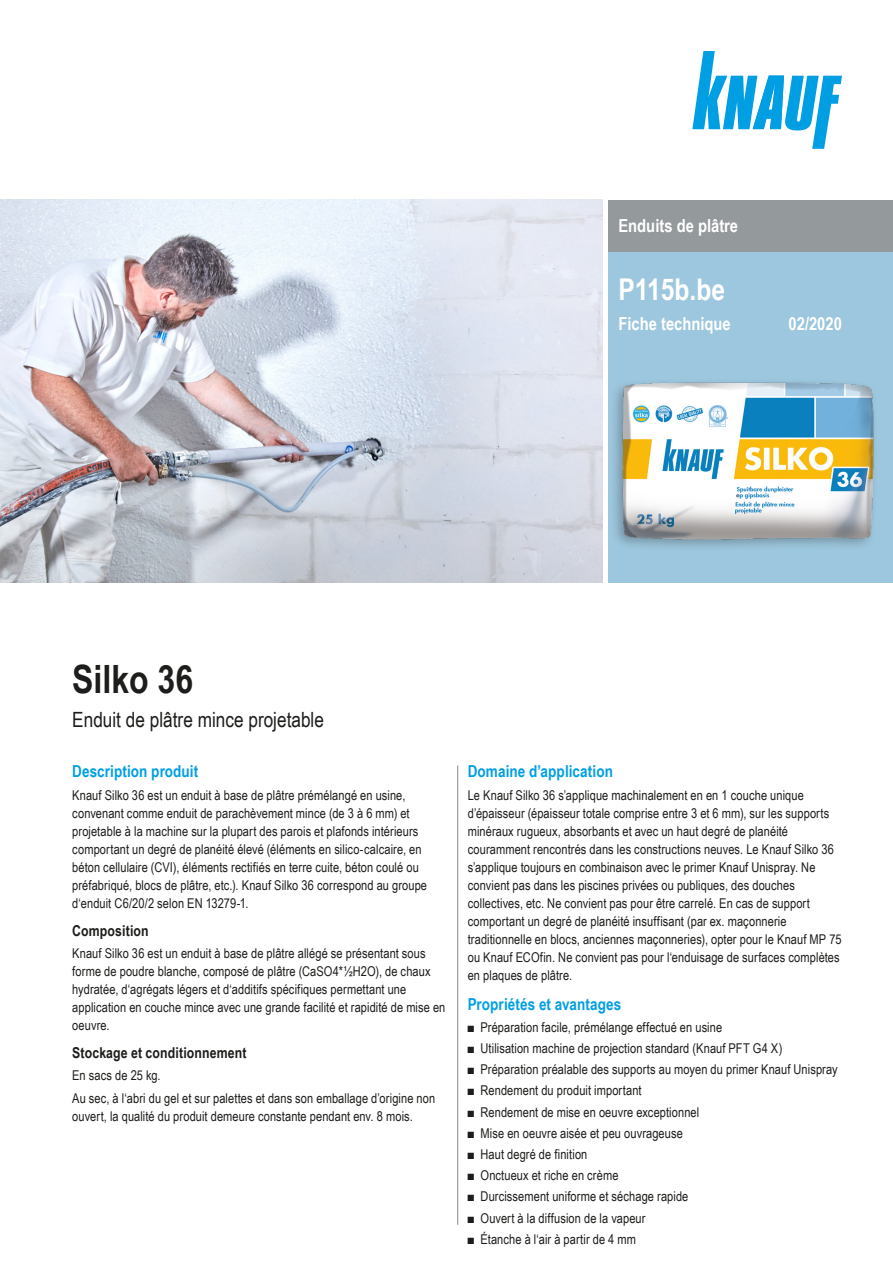
<style>
.page{position:relative;width:893px;height:1263px;background:#fff}
.page>*{position:absolute;margin:0;border:0;box-sizing:border-box;transform-origin:0 0}
.t1{font:700 39px "Arial Narrow";color:#1d1d1b}
.t2{font:700 30px "Arial Narrow";color:#fff}
.t3{font:21px "Arial Narrow";color:#1d1d1b}
.t4{font:700 18px "Arial Narrow";color:#fff}
.t5{font:700 16.5px "Arial Narrow";letter-spacing:.005em;color:#009fe3}
.t6{font:700 15px "Arial Narrow";letter-spacing:.01em;color:#1d1d1b}
.t7{font:13.5px/18px "Arial Narrow";letter-spacing:.005em;color:#1d1d1b}
</style>
<div class="page">
<svg style="left:692px;top:51px;width:150px;height:98px"></svg>
<div style="left:608px;top:200px;width:285px;height:383px;background:#9dc7de"></div>
<div style="left:608px;top:200px;width:285px;height:51px;background:#94999c"></div>
<img style="left:0;top:200px;width:603px;height:383px">
<hr style="left:457px;top:765px;width:1px;height:460px;background:#94999c">
<div style="left:610px;top:378px;width:268px;height:174px;background:#1d1d1b;opacity:.3"></div>
<img style="left:618px;top:378px;width:260px;height:174px">
<h3 class="t4" style="left:618px;top:212px;width:121px">Enduits de plâtre</h3>
<h2 class="t2" style="left:618px;top:267px;width:108px">P115b.be</h2>
<h3 class="t4" style="left:618px;top:310px;width:114px">Fiche technique</h3>
<h3 class="t4" style="left:789px;top:310px;width:55px">02/2020</h3>
<h1 class="t1" style="left:72px;top:650px;width:122px">Silko 36</h1>
<h3 class="t3" style="left:72px;top:704px;width:253px">Enduit de plâtre mince projetable</h3>
<p class="t5" style="left:72px;top:759px;width:128px">Description produit</p>
<p class="t7" style="left:72px;top:785px;width:356px">Knauf Silko 36 est un enduit à base de plâtre prémélangé en usine, convenant comme enduit de parachèvement mince (de 3 à 6 mm) et projetable à la machine sur la plupart des parois et plafonds intérieurs comportant un degré de planéité élevé (éléments en silico-calcaire, en béton cellulaire (CVI), éléments rectifiés en terre cuite, béton coulé ou préfabriqué, blocs de plâtre, etc.). Knauf Silko 36 correspond au groupe d‘enduit C6/20/2 selon EN 13279-1.</p>
<p class="t6" style="left:72px;top:919px;width:78px">Composition</p>
<p class="t7" style="left:72px;top:944px;width:375px">Knauf Silko 36 est un enduit à base de plâtre allégé se présentant sous forme de poudre blanche, composé de plâtre (CaSO4*½H2O), de chaux hydratée, d‘agrégats légers et d‘additifs spécifiques permettant une application en couche mince avec une grande facilité et rapidité de mise en oeuvre.</p>
<p class="t6" style="left:72px;top:1041px;width:176px">Stockage et conditionnement</p>
<p class="t7" style="left:72px;top:1064px;width:364px;line-height:22.2px">En sacs de 25 kg.<br>Au sec, à l‘abri du gel et sur palettes et dans son emballage d’origine non</p>
<p class="t7" style="left:72px;top:1106px;width:342px">ouvert, la qualité du produit demeure constante pendant env. 8 mois.</p>
<p class="t5" style="left:468px;top:759px;width:147px">Domaine d’application</p>
<p class="t7" style="left:468px;top:785px;width:375px">Le Knauf Silko 36 s’applique machinalement en en 1 couche unique d’épaisseur (épaisseur totale comprise entre 3 et 6 mm), sur les supports minéraux rugueux, absorbants et avec un haut degré de planéité couramment rencontrés dans les constructions neuves. Le Knauf Silko 36 s’applique toujours en combinaison avec le primer Knauf Unispray. Ne convient pas dans les piscines privées ou publiques, des douches collectives, etc. Ne convient pas pour être carrelé. En cas de support comportant un degré de planéité insuffisant (par ex. maçonnerie traditionnelle en blocs, anciennes maçonneries), opter pour le Knauf MP 75 ou Knauf ECOfin. Ne convient pas pour l‘enduisage de surfaces complètes en plaques de plâtre.</p>
<p class="t5" style="left:468px;top:991px;width:155px">Propriétés et avantages</p>
<p class="t7" style="left:468px;top:1017px;width:256px">■ Préparation facile, prémélange effectué en usine</p>
<p class="t7" style="left:468px;top:1039px;width:316px">■ Utilisation machine de projection standard (Knauf PFT G4 X)</p>
<p class="t7" style="left:468px;top:1060px;width:371px">■ Préparation préalable des supports au moyen du primer Knauf Unispray</p>
<p class="t7" style="left:468px;top:1081px;width:175px">■ Rendement du produit important</p>
<p class="t7" style="left:468px;top:1102px;width:233px">■ Rendement de mise en oeuvre exceptionnel</p>
<p class="t7" style="left:468px;top:1123px;width:217px">■ Mise en oeuvre aisée et peu ouvrageuse</p>
<p class="t7" style="left:468px;top:1145px;width:121px">■ Haut degré de finition</p>
<p class="t7" style="left:468px;top:1166px;width:152px">■ Onctueux et riche en crème</p>
<p class="t7" style="left:468px;top:1187px;width:222px">■ Durcissement uniforme et séchage rapide</p>
<p class="t7" style="left:468px;top:1208px;width:179px">■ Ouvert à la diffusion de la vapeur</p>
<p class="t7" style="left:468px;top:1229px;width:170px">■ Étanche à l‘air à partir de 4 mm</p>
</div>
